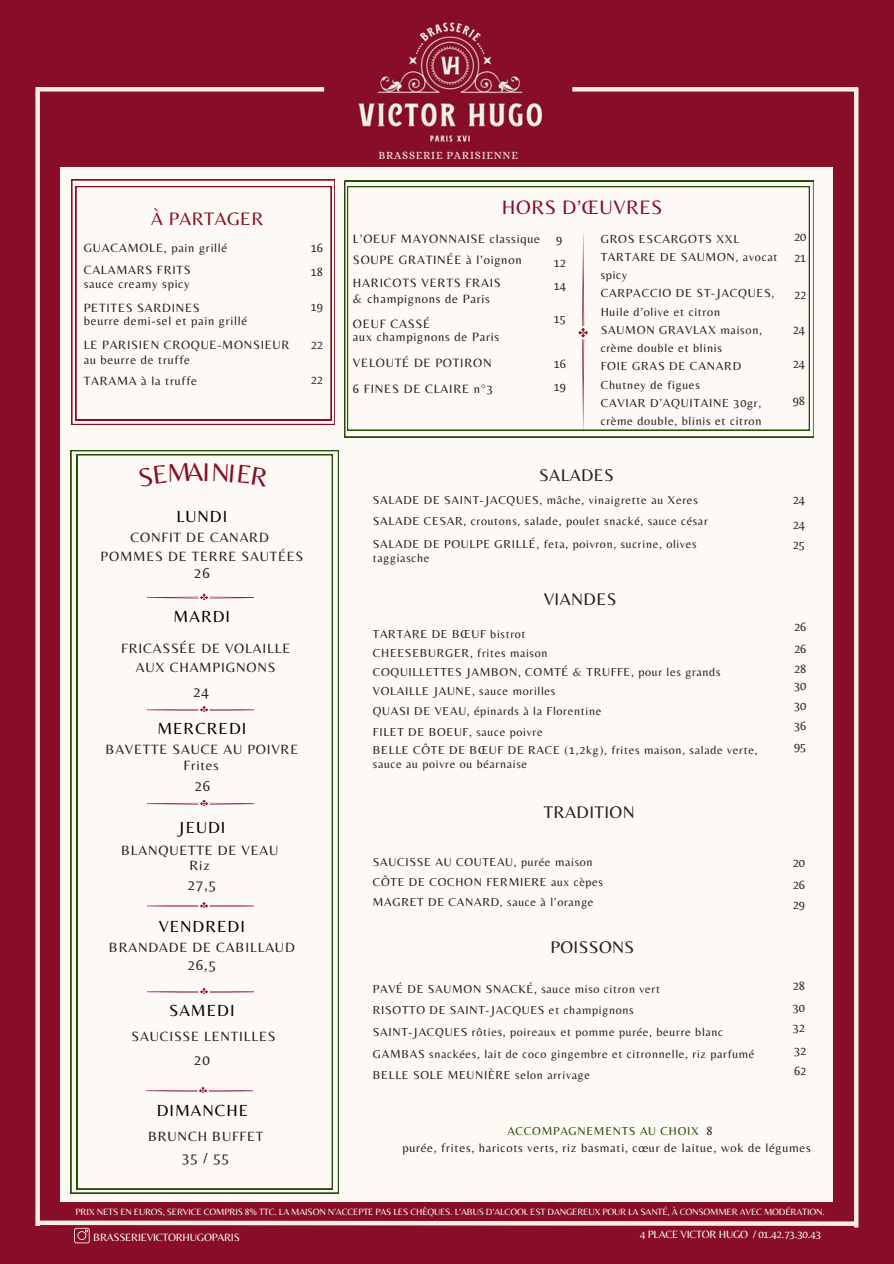
<style>
.page{position:relative;width:894px;height:1264px;background:#fff}
.page>*{position:absolute;margin:0;border:0;box-sizing:border-box;transform-origin:0 0}
.t1{font:20.25px "Belleza";letter-spacing:.025em;color:#880e27}
.t2{font:18.75px "Belleza";letter-spacing:.025em;color:#880e27}
.t3{font:17.55px "Belleza";letter-spacing:.025em;color:#231f20}
.t4{font:16.8px "Belleza";letter-spacing:.06em;color:#000}
.t5{font:15px "Belleza";letter-spacing:.06em;color:#231f20}
.t6{font:13.95px/19.2px "Belleza";letter-spacing:.06em;color:#231f20;text-align:center}
.t7{font:12.6px/20.4px "Belleza";letter-spacing:.06em;color:#231f20}
.t8{font:12.45px/17.4px "Belleza";letter-spacing:.06em;color:#231f20}
.t9{font:12.15px/18.3px "Belleza";letter-spacing:.06em;color:#231f20}
.t10{font:12px/19.6px "Belleza";letter-spacing:.06em;color:#231f20}
.t11{font:12px "Belleza";letter-spacing:.06em;color:#2a4c09}
.t12{font:11.1px "Alice";letter-spacing:.065em;color:#f6ebe6}
.t13{font:10.95px "Belleza";letter-spacing:-.02em;color:#fdfaf5}
.t14{font:9.45px "Belleza";letter-spacing:-.02em;color:#fdfaf5}
</style>
<div class="page">
<div style="left:0;top:0;width:893px;height:1263px;background:#880e27"></div>
<img style="left:324px;top:21px;width:219px;height:122px">
<div style="left:38px;top:87px;width:286px;height:5px;background:#f6ebe6"></div>
<div style="left:35px;top:87px;width:5px;height:1138px;background:#f6ebe6"></div>
<div style="left:572px;top:87px;width:286px;height:5px;background:#f6ebe6"></div>
<div style="left:853px;top:88px;width:5px;height:1139px;background:#f6ebe6"></div>
<div style="left:60px;top:167px;width:773px;height:1034px;background:#fdfaf5"></div>
<svg style="left:71px;top:180px;width:264px;height:245px"></svg>
<svg style="left:35px;top:1218px;width:823px;height:25px"></svg>
<svg style="left:71px;top:450px;width:267px;height:743px"></svg>
<svg style="left:77px;top:454px;width:255px;height:735px"></svg>
<svg style="left:344px;top:181px;width:469px;height:256px"></svg>
<svg style="left:139px;top:462px;width:129px;height:25px"></svg>
<p class="t2" style="left:151px;top:207px;width:113px">À PARTAGER</p>
<h6 class="t8" style="left:84px;top:236px;width:145px;line-height:22.4px">GUACAMOLE, pain grillé<br>CALAMARS FRITS</h6>
<h6 class="t8" style="left:84px;top:275px;width:107px">sauce creamy spicy</h6>
<p class="t8" style="left:84px;top:301px;width:165px;line-height:13px">PETITES SARDINES<br>beurre demi-sel et pain grillé</p>
<p class="t8" style="left:84px;top:337px;width:207px;line-height:14.9px">LE PARISIEN CROQUE-MONSIEUR au beurre de truffe</p>
<p class="t8" style="left:84px;top:372px;width:115px">TARAMA à la truffe</p>
<p class="t8" style="left:311px;top:239px;width:14px">16</p>
<p class="t8" style="left:311px;top:263px;width:14px">18</p>
<p class="t8" style="left:311px;top:297px;width:14px">19</p>
<p class="t8" style="left:311px;top:336px;width:14px">22</p>
<h6 class="t8" style="left:311px;top:371px;width:14px">22</h6>
<p class="t4" style="left:176px;top:506px;width:52px">LUNDI</p>
<h6 class="t6" style="left:101px;top:527px;width:204px">CONFIT DE CANARD<br>POMMES DE TERRE SAUTÉES</h6>
<p class="t5" style="left:194px;top:564px;width:17px">26</p>
<h1 class="t4" style="left:173px;top:607px;width:58px">MARDI</h1>
<h6 class="t6" style="left:121px;top:638px;width:170px">FRICASSÉE DE VOLAILLE<br>AUX CHAMPIGNONS</h6>
<p class="t5" style="left:193px;top:683px;width:17px">24</p>
<h6 class="t4" style="left:157px;top:718px;width:90px">MERCREDI</h6>
<h6 class="t6" style="left:105px;top:739px;width:194px">BAVETTE SAUCE AU POIVRE</h6>
<h6 class="t6" style="left:183px;top:755px;width:36px">Frites</h6>
<p class="t5" style="left:194px;top:777px;width:17px">26</p>
<p class="t4" style="left:178px;top:817px;width:49px">JEUDI</p>
<h6 class="t6" style="left:121px;top:840px;width:159px">BLANQUETTE DE VEAU</h6>
<h6 class="t6" style="left:189px;top:856px;width:22px">Riz</h6>
<p class="t5" style="left:187px;top:876px;width:30px">27,5</p>
<h6 class="t4" style="left:159px;top:916px;width:88px">VENDREDI</h6>
<h6 class="t6" style="left:109px;top:937px;width:187px">BRANDADE DE CABILLAUD</h6>
<p class="t5" style="left:187px;top:956px;width:30px">26,5</p>
<h6 class="t4" style="left:169px;top:1000px;width:67px">SAMEDI</h6>
<p class="t6" style="left:131px;top:1026px;width:145px">SAUCISSE LENTILLES</p>
<p class="t5" style="left:194px;top:1050px;width:17px">20</p>
<p class="t4" style="left:157px;top:1100px;width:93px">DIMANCHE</p>
<p class="t5" style="left:182px;top:1148px;width:49px">35 / 55</p>
<p class="t6" style="left:148px;top:1126px;width:117px">BRUNCH BUFFET</p>
<p class="t12" style="left:378px;top:149px;width:141px">BRASSERIE PARISIENNE</p>
<h3 class="t1" style="left:502px;top:196px;width:162px">HORS D’ŒUVRES</h3>
<h3 class="t7" style="left:353px;top:228px;width:188px">L’OEUF MAYONNAISE classique<br>SOUPE GRATINÉE à l’oignon</h3>
<h4 class="t7" style="left:353px;top:275px;width:149px;line-height:15.6px">HARICOTS VERTS FRAIS &amp; champignons de Paris</h4>
<h4 class="t7" style="left:353px;top:317px;width:148px;line-height:13px">OEUF CASSÉ<br>aux champignons de Paris</h4>
<p class="t7" style="left:353px;top:352px;width:140px">VELOUTÉ DE POTIRON</p>
<h2 class="t7" style="left:353px;top:378px;width:141px">6 FINES DE CLAIRE n°3</h2>
<h2 class="t8" style="left:556px;top:231px;width:8px">9</h2>
<h6 class="t8" style="left:553px;top:253px;width:14px">12</h6>
<h6 class="t8" style="left:553px;top:277px;width:14px">14</h6>
<h6 class="t8" style="left:553px;top:310px;width:14px">15</h6>
<h6 class="t8" style="left:553px;top:355px;width:14px">16</h6>
<h2 class="t8" style="left:553px;top:378px;width:14px">19</h2>
<p class="t9" style="left:600px;top:229px;width:178px">GROS ESCARGOTS XXL<br>TARTARE DE SAUMON, avocat spicy<br>CARPACCIO DE ST-JACQUES,<br>Huile d’olive et citron<br>SAUMON GRAVLAX maison, crème double et blinis<br>FOIE GRAS DE CANARD<br>Chutney de figues<br>CAVIAR D’AQUITAINE 30gr, crème double, blinis et citron</p>
<h6 class="t8" style="left:793px;top:228px;width:14px">20</h6>
<h6 class="t8" style="left:793px;top:249px;width:14px">21</h6>
<h6 class="t8" style="left:793px;top:286px;width:14px">22</h6>
<h6 class="t8" style="left:792px;top:321px;width:14px">24</h6>
<h6 class="t8" style="left:792px;top:355px;width:14px">24</h6>
<h6 class="t8" style="left:792px;top:392px;width:14px">98</h6>
<p class="t3" style="left:539px;top:464px;width:76px">SALADES</p>
<h3 class="t10" style="left:373px;top:489px;width:336px;line-height:21px">SALADE DE SAINT-JACQUES, mâche, vinaigrette au Xeres<br>SALADE CESAR, croutons, salade, poulet snacké, sauce césar</h3>
<p class="t10" style="left:373px;top:536px;width:325px;line-height:14px">SALADE DE POULPE GRILLÉ, feta, poivron, sucrine, olives taggiasche</p>
<h4 class="t3" style="left:543px;top:589px;width:74px">VIANDES</h4>
<h2 class="t10" style="left:373px;top:624px;width:349px">TARTARE DE BŒUF bistrot<br>CHEESEBURGER, frites maison<br>COQUILLETTES JAMBON, COMTÉ &amp; TRUFFE, pour les grands VOLAILLE JAUNE, sauce morilles<br>QUASI DE VEAU, épinards à la Florentine<br>FILET DE BOEUF, sauce poivre</h2>
<h2 class="t10" style="left:373px;top:743px;width:386px;line-height:14px">BELLE CÔTE DE BŒUF DE RACE (1,2kg), frites maison, salade verte, sauce au poivre ou béarnaise</h2>
<h2 class="t3" style="left:543px;top:801px;width:92px">TRADITION</h2>
<h3 class="t10" style="left:373px;top:852px;width:231px">SAUCISSE AU COUTEAU, purée maison<br>CÔTE DE COCHON FERMIERE aux cèpes<br>MAGRET DE CANARD, sauce à l’orange</h3>
<p class="t3" style="left:550px;top:936px;width:85px">POISSONS</p>
<p class="t10" style="left:373px;top:977px;width:383px;line-height:21.5px">PAVÉ DE SAUMON SNACKÉ, sauce miso citron vert<br>RISOTTO DE SAINT-JACQUES et champignons<br>SAINT-JACQUES rôties, poireaux et pomme purée, beurre blanc GAMBAS snackées, lait de coco gingembre et citronnelle, riz parfumé BELLE SOLE MEUNIÈRE selon arrivage</p>
<h4 class="t8" style="left:792px;top:491px;width:14px">24</h4>
<p class="t8" style="left:792px;top:516px;width:14px">24</p>
<h2 class="t8" style="left:792px;top:536px;width:14px">25</h2>
<h3 class="t8" style="left:793px;top:617px;width:14px">26</h3>
<p class="t8" style="left:793px;top:639px;width:14px">26</p>
<p class="t8" style="left:793px;top:659px;width:14px">28<br>30</p>
<h2 class="t8" style="left:793px;top:697px;width:14px">30</h2>
<h3 class="t8" style="left:793px;top:717px;width:14px">36</h3>
<h4 class="t8" style="left:793px;top:737px;width:14px">95</h4>
<h2 class="t8" style="left:792px;top:853px;width:14px">20</h2>
<h6 class="t8" style="left:792px;top:875px;width:14px">26</h6>
<h6 class="t8" style="left:792px;top:895px;width:14px">29</h6>
<h6 class="t8" style="left:792px;top:977px;width:14px">28</h6>
<h6 class="t8" style="left:792px;top:999px;width:14px">30</h6>
<h6 class="t8" style="left:792px;top:1019px;width:14px">32</h6>
<h6 class="t8" style="left:793px;top:1041px;width:14px">32</h6>
<h6 class="t8" style="left:793px;top:1061px;width:14px">62</h6>
<h5 class="t8" style="left:706px;top:1121px;width:8px">8</h5>
<p class="t11" style="left:507px;top:1123px;width:193px">ACCOMPAGNEMENTS AU CHOIX</p>
<h1 class="t8" style="left:402px;top:1139px;width:410px">purée, frites, haricots verts, riz basmati, cœur de laitue, wok de légumes</h1>
<p class="t14" style="left:76px;top:1206px;width:750px">PRIX NETS EN EUROS, SERVICE COMPRIS 8% TTC. LA MAISON N’ACCEPTE PAS LES CHÈQUES. L’ABUS D’ALCOOL EST DANGEREUX POUR LA SANTÉ, À CONSOMMER AVEC MODÉRATION.</p>
<h6 class="t13" style="left:93px;top:1230px;width:148px">BRASSERIEVICTORHUGOPARIS</h6>
<h6 class="t13" style="left:640px;top:1228px;width:182px">4 PLACE VICTOR HUGO / 01.42.73.30.43</h6>
</div>
